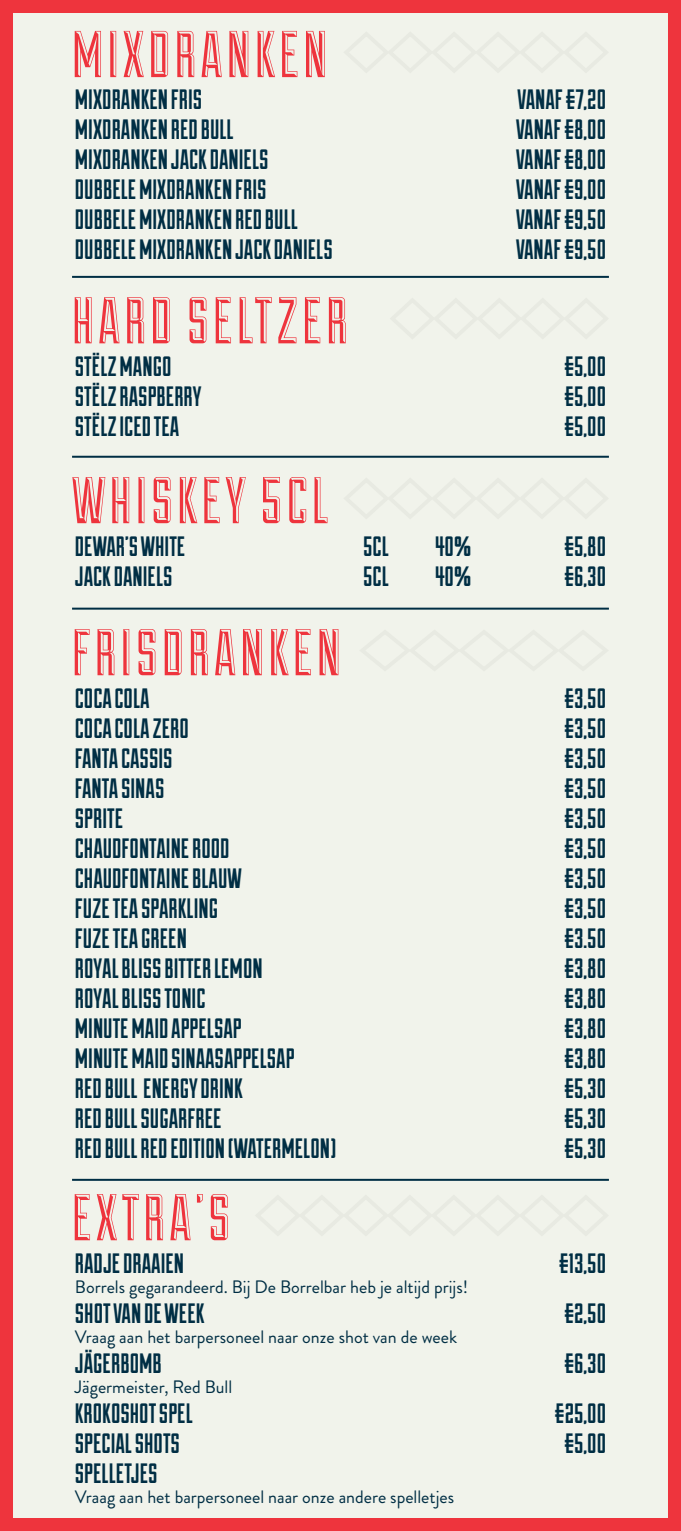
<style>
.page{position:relative;width:681px;height:1531px;background:#fff}
.page>*{position:absolute;margin:0;border:0;box-sizing:border-box;transform-origin:0 0}
.t1{font:66px "Duke";letter-spacing:.06em;color:#ee343d}
.t2{font:28px "Duke Fill";color:#002e44}
.t3{font:18px "Brandon Grotesque";color:#002e44}
</style>
<div class="page">
<div style="left:0;top:0;width:680px;height:1531px;background:#f1f3eb"></div>
<svg style="left:340px;top:475px;width:271px;height:47px;background:#eff1e9"></svg>
<svg style="left:357px;top:627px;width:254px;height:47px;background:#eff1e9"></svg>
<svg style="left:252px;top:1192px;width:359px;height:47px;background:#eff1e9"></svg>
<hr style="left:72px;top:608px;width:536px;height:2px;background:#002e44">
<hr style="left:72px;top:456px;width:536px;height:2px;background:#002e44">
<hr style="left:72px;top:1179px;width:536px;height:2px;background:#002e44">
<svg style="left:340px;top:29px;width:271px;height:47px;background:#eff1e9"></svg>
<hr style="left:72px;top:276px;width:536px;height:2px;background:#002e44">
<svg style="left:387px;top:295px;width:224px;height:47px;background:#eff1e9"></svg>
<p class="t1" style="left:72px;top:16px;width:257px">MIXDRANKEN</p>
<p class="t2" style="left:75px;top:84px;width:129px">MIXDRANKEN FRIS</p>
<p class="t2" style="left:517px;top:84px;width:90px">VANAF €7,2O</p>
<p class="t2" style="left:75px;top:114px;width:160px">MIXDRANKEN RED BULL</p>
<p class="t2" style="left:516px;top:114px;width:91px">VANAF €8,OO</p>
<p class="t2" style="left:75px;top:144px;width:195px">MIXDRANKEN JACK DANIELS</p>
<p class="t2" style="left:516px;top:144px;width:91px">VANAF €8,OO</p>
<p class="t2" style="left:75px;top:174px;width:193px">DUBBELE MIXDRANKEN FRIS</p>
<p class="t2" style="left:516px;top:174px;width:91px">VANAF €9,OO</p>
<p class="t2" style="left:75px;top:204px;width:224px">DUBBELE MIXDRANKEN RED BULL</p>
<p class="t2" style="left:515px;top:204px;width:91px">VANAF €9,5O</p>
<p class="t2" style="left:75px;top:234px;width:259px">DUBBELE MIXDRANKEN JACK DANIELS</p>
<p class="t2" style="left:515px;top:234px;width:91px">VANAF €9,5O</p>
<p class="t1" style="left:72px;top:282px;width:277px">HARD SELTZER</p>
<p class="t2" style="left:75px;top:350px;width:98px">STËLZ MANGO</p>
<p class="t2" style="left:563px;top:350px;width:43px">€5,OO</p>
<p class="t2" style="left:75px;top:380px;width:128px">STËLZ RASPBERRY</p>
<p class="t2" style="left:563px;top:380px;width:43px">€5,OO</p>
<p class="t2" style="left:75px;top:410px;width:106px">STËLZ ICED TEA</p>
<p class="t2" style="left:563px;top:410px;width:43px">€5,OO</p>
<p class="t1" style="left:72px;top:462px;width:258px">WHISKEY 5CL</p>
<p class="t2" style="left:75px;top:530px;width:112px">DEWAR’S WHITE</p>
<p class="t2" style="left:363px;top:530px;width:27px">5CL</p>
<p class="t2" style="left:435px;top:530px;width:37px">4O%</p>
<p class="t2" style="left:563px;top:530px;width:43px">€5,8O</p>
<p class="t2" style="left:75px;top:560px;width:99px">JACK DANIELS</p>
<p class="t2" style="left:363px;top:560px;width:27px">5CL</p>
<p class="t2" style="left:435px;top:560px;width:37px">4O%</p>
<p class="t2" style="left:564px;top:560px;width:43px">€6,3O</p>
<p class="t1" style="left:72px;top:614px;width:270px">FRISDRANKEN</p>
<p class="t2" style="left:75px;top:682px;width:76px">COCA COLA</p>
<p class="t2" style="left:563px;top:682px;width:43px">€3,5O</p>
<p class="t2" style="left:75px;top:712px;width:115px">COCA COLA ZERO</p>
<p class="t2" style="left:563px;top:712px;width:43px">€3,5O</p>
<p class="t2" style="left:75px;top:742px;width:99px">FANTA CASSIS</p>
<p class="t2" style="left:563px;top:742px;width:43px">€3,5O</p>
<p class="t2" style="left:75px;top:772px;width:91px">FANTA SINAS</p>
<p class="t2" style="left:563px;top:772px;width:43px">€3,5O</p>
<p class="t2" style="left:75px;top:802px;width:50px">SPRITE</p>
<p class="t2" style="left:563px;top:802px;width:43px">€3,5O</p>
<p class="t2" style="left:75px;top:832px;width:156px">CHAUDFONTAINE ROOD</p>
<p class="t2" style="left:563px;top:832px;width:43px">€3,5O</p>
<p class="t2" style="left:75px;top:862px;width:168px">CHAUDFONTAINE BLAUW</p>
<p class="t2" style="left:563px;top:862px;width:43px">€3,5O</p>
<p class="t2" style="left:75px;top:892px;width:145px">FUZE TEA SPARKLING</p>
<p class="t2" style="left:563px;top:892px;width:43px">€3,5O</p>
<p class="t2" style="left:75px;top:922px;width:113px">FUZE TEA GREEN</p>
<p class="t2" style="left:563px;top:922px;width:43px">€3.5O</p>
<p class="t2" style="left:75px;top:952px;width:189px">ROYAL BLISS BITTER LEMON</p>
<p class="t2" style="left:564px;top:952px;width:43px">€3,8O</p>
<p class="t2" style="left:75px;top:982px;width:132px">ROYAL BLISS TONIC</p>
<p class="t2" style="left:564px;top:982px;width:43px">€3,8O</p>
<p class="t2" style="left:75px;top:1012px;width:168px">MINUTE MAID APPELSAP</p>
<p class="t2" style="left:564px;top:1012px;width:43px">€3,8O</p>
<p class="t2" style="left:75px;top:1042px;width:221px">MINUTE MAID SINAASAPPELSAP</p>
<p class="t2" style="left:564px;top:1042px;width:43px">€3,8O</p>
<p class="t2" style="left:75px;top:1072px;width:169px">RED BULL ENERGY DRINK</p>
<p class="t2" style="left:563px;top:1072px;width:43px">€5,3O</p>
<p class="t2" style="left:75px;top:1102px;width:148px">RED BULL SUGARFREE</p>
<p class="t2" style="left:563px;top:1102px;width:43px">€5,3O</p>
<p class="t2" style="left:75px;top:1132px;width:263px">RED BULL RED EDITION (WATERMELON)</p>
<p class="t2" style="left:563px;top:1132px;width:43px">€5,3O</p>
<p class="t1" style="left:72px;top:1179px;width:160px">EXTRA’S</p>
<p class="t2" style="left:75px;top:1246px;width:111px">RADJE DRAAIEN</p>
<p class="t2" style="left:558px;top:1246px;width:49px">€13,5O</p>
<p class="t3" style="left:75px;top:1274px;width:394px">Borrels gegarandeerd. Bij De Borrelbar heb je altijd prijs!</p>
<p class="t2" style="left:75px;top:1296px;width:131px">SHOT VAN DE WEEK</p>
<p class="t2" style="left:563px;top:1296px;width:43px">€2,5O</p>
<p class="t3" style="left:75px;top:1324px;width:383px">Vraag aan het barpersoneel naar onze shot van de week</p>
<p class="t2" style="left:75px;top:1346px;width:88px">JÄGERBOMB</p>
<p class="t2" style="left:564px;top:1346px;width:43px">€6,3O</p>
<p class="t3" style="left:75px;top:1374px;width:159px">Jägermeister, Red Bull</p>
<p class="t2" style="left:75px;top:1396px;width:119px">KROKOSHOT SPEL</p>
<p class="t2" style="left:554px;top:1396px;width:53px">€25,OO</p>
<p class="t2" style="left:75px;top:1426px;width:107px">SPECIAL SHOTS</p>
<p class="t2" style="left:563px;top:1426px;width:43px">€5,OO</p>
<p class="t2" style="left:75px;top:1456px;width:84px">SPELLETJES</p>
<p class="t3" style="left:75px;top:1484px;width:380px">Vraag aan het barpersoneel naar onze andere spelletjes</p>
</div>
